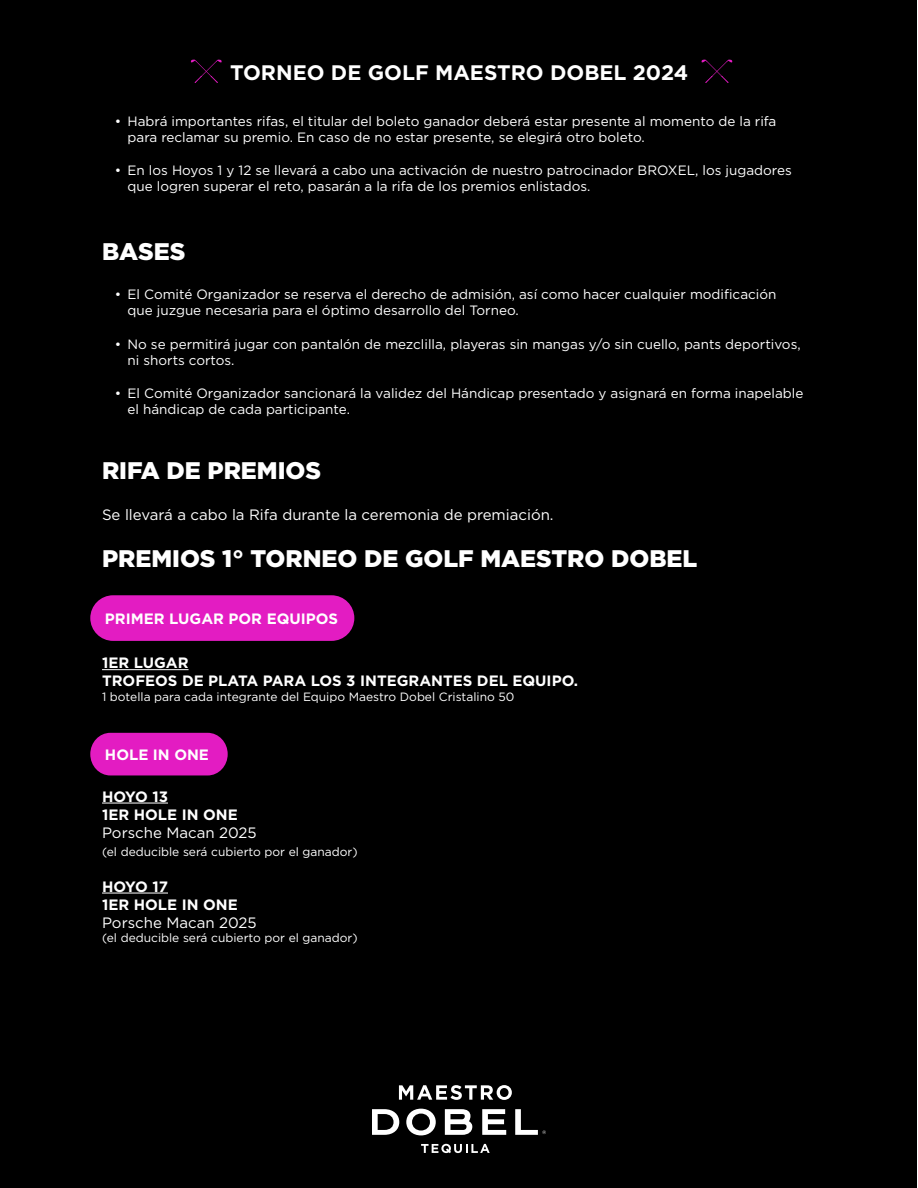
<style>
.page{position:relative;width:918px;height:1188px;background:#fff}
.page>*{position:absolute;margin:0;border:0;box-sizing:border-box;transform-origin:0 0}
.t1{font:900 24px "Gotham";color:#fff}
.t2{font:700 21px "Gotham";color:#fff}
.t3{font:700 15px/18px "Gotham";color:#fff}
.t4{font:15px "Gotham";color:#fff}
.t5{font:13.5px/16.2px "Gotham";color:#fff}
.t6{font:12px "Gotham";color:#fff}
</style>
<div class="page">
<div style="left:0;top:0;width:917px;height:1188px;background:#000"></div>
<svg style="left:482px;top:1109px;width:24px;height:26px"></svg>
<svg style="left:445px;top:1109px;width:27px;height:26px"></svg>
<svg style="left:406px;top:1109px;width:30px;height:26px"></svg>
<svg style="left:372px;top:1109px;width:27px;height:26px"></svg>
<svg style="left:515px;top:1109px;width:31px;height:26px"></svg>
<svg style="left:421px;top:1144px;width:69px;height:9px"></svg>
<svg style="left:399px;top:1085px;width:113px;height:15px"></svg>
<svg style="left:191px;top:59px;width:31px;height:24px"></svg>
<svg style="left:702px;top:59px;width:30px;height:24px"></svg>
<div style="left:90px;top:595px;width:264px;height:46px;background:#e31cc2;border-radius:23px"></div>
<hr style="left:102px;top:803px;width:66px;height:1px;background:#fff">
<hr style="left:102px;top:893px;width:66px;height:1px;background:#fff">
<hr style="left:102px;top:669px;width:87px;height:1px;background:#fff">
<div style="left:90px;top:733px;width:138px;height:42px;background:#e31cc2;border-radius:21px"></div>
<h2 class="t2" style="left:230px;top:58px;width:460px">TORNEO DE GOLF MAESTRO DOBEL 2024</h2>
<p class="t5" style="left:128px;top:112px;width:650px;text-indent:-13px">• Habrá importantes rifas, el titular del boleto ganador deberá estar presente al momento de la rifa para reclamar su premio. En caso de no estar presente, se elegirá otro boleto.</p>
<p class="t5" style="left:128px;top:162px;width:666px;text-indent:-13px">• En los Hoyos 1 y 12 se llevará a cabo una activación de nuestro patrocinador BROXEL, los jugadores que logren superar el reto, pasarán a la rifa de los premios enlistados.</p>
<h1 class="t1" style="left:102px;top:235px;width:85px">BASES</h1>
<p class="t5" style="left:128px;top:286px;width:650px;text-indent:-13px">• El Comité Organizador se reserva el derecho de admisión, así como hacer cualquier modificación que juzgue necesaria para el óptimo desarrollo del Torneo.</p>
<p class="t5" style="left:128px;top:335px;width:675px;text-indent:-13px">• No se permitirá jugar con pantalón de mezclilla, playeras sin mangas y/o sin cuello, pants deportivos, ni shorts cortos.</p>
<p class="t5" style="left:128px;top:385px;width:677px;text-indent:-13px">• El Comité Organizador sancionará la validez del Hándicap presentado y asignará en forma inapelable el hándicap de cada participante.</p>
<h1 class="t1" style="left:102px;top:454px;width:221px">RIFA DE PREMIOS</h1>
<p class="t4" style="left:102px;top:505px;width:453px">Se llevará a cabo la Rifa durante la ceremonia de premiación.</p>
<h1 class="t1" style="left:102px;top:542px;width:597px">PREMIOS 1° TORNEO DE GOLF MAESTRO DOBEL</h1>
<p class="t3" style="left:105px;top:610px;width:235px">PRIMER LUGAR POR EQUIPOS</p>
<p class="t3" style="left:102px;top:654px;width:478px">1ER LUGAR<br>TROFEOS DE PLATA PARA LOS 3 INTEGRANTES DEL EQUIPO.</p>
<p class="t6" style="left:102px;top:689px;width:414px">1 botella para cada integrante del Equipo Maestro Dobel Cristalino 50</p>
<p class="t3" style="left:105px;top:746px;width:106px">HOLE IN ONE</p>
<p class="t3" style="left:102px;top:787px;width:137px">HOYO 13<br>1ER HOLE IN ONE</p>
<p class="t4" style="left:102px;top:823px;width:156px">Porsche Macan 2025</p>
<p class="t6" style="left:102px;top:844px;width:257px">(el deducible será cubierto por el ganador)</p>
<p class="t3" style="left:102px;top:877px;width:137px">HOYO 17<br>1ER HOLE IN ONE</p>
<p class="t4" style="left:102px;top:913px;width:156px">Porsche Macan 2025</p>
<p class="t6" style="left:102px;top:930px;width:257px">(el deducible será cubierto por el ganador)</p>
</div>
